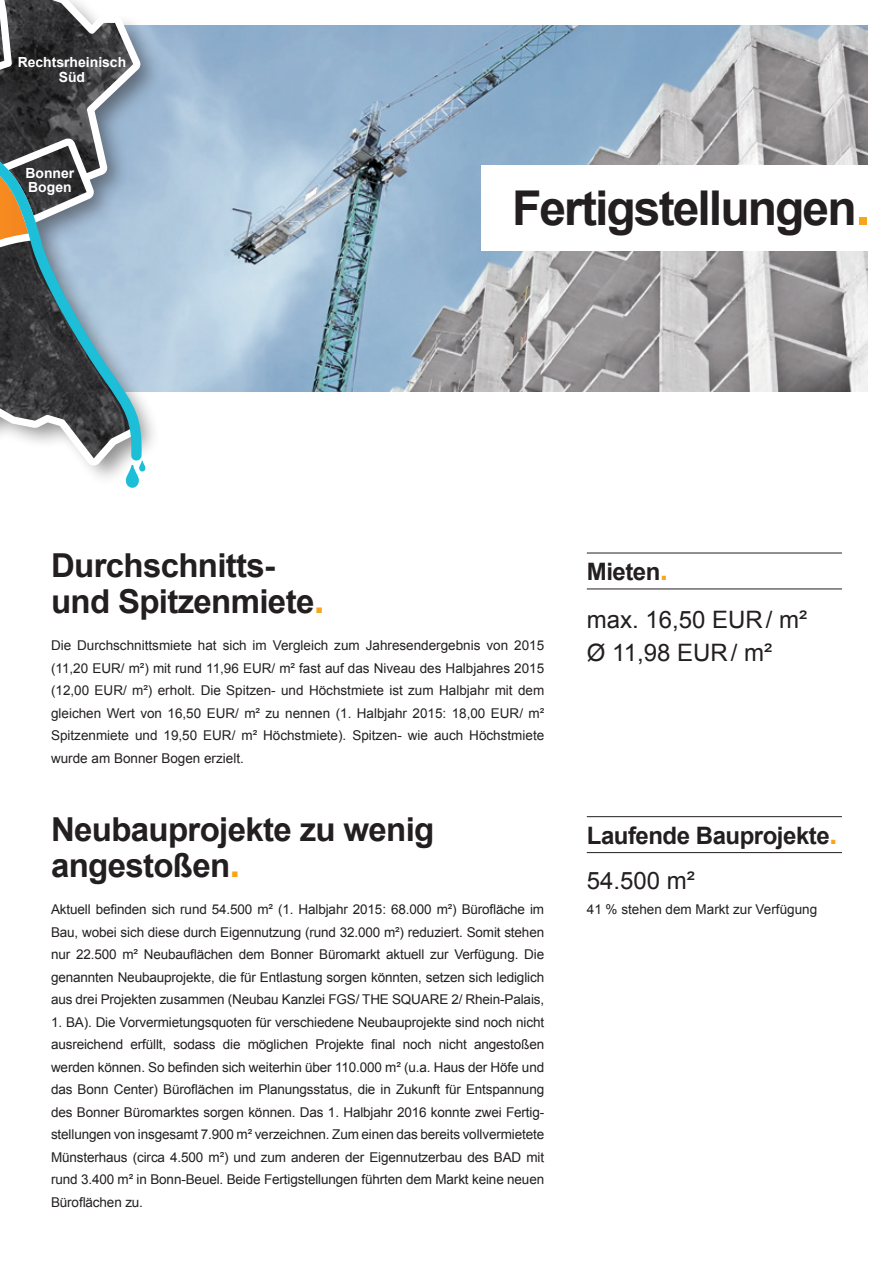
<style>
.page{position:relative;width:893px;height:1263px;background:#fff}
.page>*{position:absolute;margin:0;border:0;box-sizing:border-box;transform-origin:0 0}
.t1{font:700 48px "Arial";letter-spacing:-.04em;color:#231f20}
.t2{font:700 33px/36px "Arial";letter-spacing:-.02em;color:#231f20}
.t3{font:24px "Arial";color:#231f20}
.t4{font:700 24px "Arial";letter-spacing:-.02em;color:#231f20}
.t5{font:700 13.95px "Arial";color:#fff}
.t6{font:13.5px/22.5px "Arial";letter-spacing:-.01em;color:#231f20;text-align:justify}
.s1{font-size:57px;color:#f9a51b}
.s2{font-size:39px;color:#f9a51b}
.s3{font-size:30px;color:#f9a51b}
</style>
<div class="page">
<img style="left:163px;top:26px;width:704px;height:365px">
<div style="left:0;top:0;width:163px;height:528px;background:#231f20;opacity:.5"></div>
<svg style="left:0;top:460px;width:141px;height:46px"></svg>
<svg style="left:125px;top:460px;width:21px;height:28px"></svg>
<svg style="left:0;top:0;width:143px;height:460px;background:#727f86"></svg>
<hr style="left:587px;top:553px;width:255px;height:1px;background:#231f20">
<hr style="left:587px;top:589px;width:255px;height:1px;background:#231f20">
<hr style="left:587px;top:816px;width:255px;height:1px;background:#231f20">
<hr style="left:587px;top:852px;width:255px;height:1px;background:#231f20">
<div style="left:481px;top:166px;width:409px;height:85px;background:#fff"></div>
<p class="t5" style="left:18px;top:53px;width:110px">Rechtsrheinisch</p>
<p class="t5" style="left:59px;top:68px;width:28px">Süd</p>
<p class="t5" style="left:26px;top:164px;width:50px">Bonner</p>
<p class="t5" style="left:28px;top:178px;width:45px">Bogen</p>
<p class="t1" style="left:512px;top:177px;width:360px">Fertigstellungen<span class="s1">.</span></p>
<p class="t2" style="left:51px;top:548px;width:275px">Durchschnitts&shy;und Spitzenmiete<span class="s2">.</span></p>
<p class="t6" style="left:51px;top:634px;width:495px">Die Durchschnittsmiete hat sich im Vergleich zum Jahresendergebnis von 2015 (11,20 EUR/ m²) mit rund 11,96 EUR/ m² fast auf das Niveau des Halbjahres 2015 (12,00 EUR/ m²) erholt. Die Spitzen- und Höchstmiete ist zum Halbjahr mit dem gleichen Wert von 16,50 EUR/ m² zu nennen (1. Halbjahr 2015: 18,00 EUR/ m²<br>Spitzenmiete und 19,50 EUR/ m² Höchstmiete). Spitzen- wie auch Höchstmiete wurde am Bonner Bogen erzielt.</p>
<p class="t2" style="left:51px;top:812px;width:385px">Neubauprojekte zu wenig angestoßen<span class="s2">.</span></p>
<p class="t6" style="left:51px;top:898px;width:495px">Aktuell befinden sich rund 54.500 m² (1. Halbjahr 2015: 68.000 m²) Bürofläche im Bau, wobei sich diese durch Eigennutzung (rund 32.000 m²) reduziert. Somit stehen nur 22.500 m² Neubauflächen dem Bonner Büromarkt aktuell zur Verfügung. Die genannten Neubauprojekte, die für Entlastung sorgen könnten, setzen sich lediglich aus drei Projekten zusammen (Neubau Kanzlei FGS/ THE SQUARE 2/ Rhein-Palais,</p>
<p class="t6" style="left:51px;top:1011px;width:495px">1. BA). Die Vorvermietungsquoten für verschiedene Neubauprojekte sind noch nicht ausreichend erfüllt, sodass die möglichen Projekte final noch nicht angestoßen werden können. So befinden sich weiterhin über 110.000 m² (u.a. Haus der Höfe und das Bonn Center) Büroflächen im Planungsstatus, die in Zukunft für Entspannung des Bonner Büromarktes sorgen können. Das 1. Halbjahr 2016 konnte zwei Fertig&shy;stellungen von insgesamt 7.900 m² verzeichnen. Zum einen das bereits vollvermietete Münsterhaus (circa 4.500 m²) und zum anderen der Eigennutzerbau des BAD mit rund 3.400 m² in Bonn-Beuel. Beide Fertigstellungen führten dem Markt keine neuen Büroflächen zu.</p>
<p class="t4" style="left:587px;top:556px;width:83px">Mieten<span class="s3">.</span></p>
<p class="t3" style="left:587px;top:604px;width:222px">max. 16,50 EUR/ m²</p>
<p class="t3" style="left:587px;top:637px;width:187px">Ø 11,98 EUR/ m²</p>
<p class="t4" style="left:587px;top:819px;width:252px">Laufende Bauprojekte<span class="s3">.</span></p>
<p class="t3" style="left:587px;top:865px;width:110px">54.500 m²</p>
<p class="t6" style="left:587px;top:898px;width:232px">41 % stehen dem Markt zur Verfügung</p>
</div>
